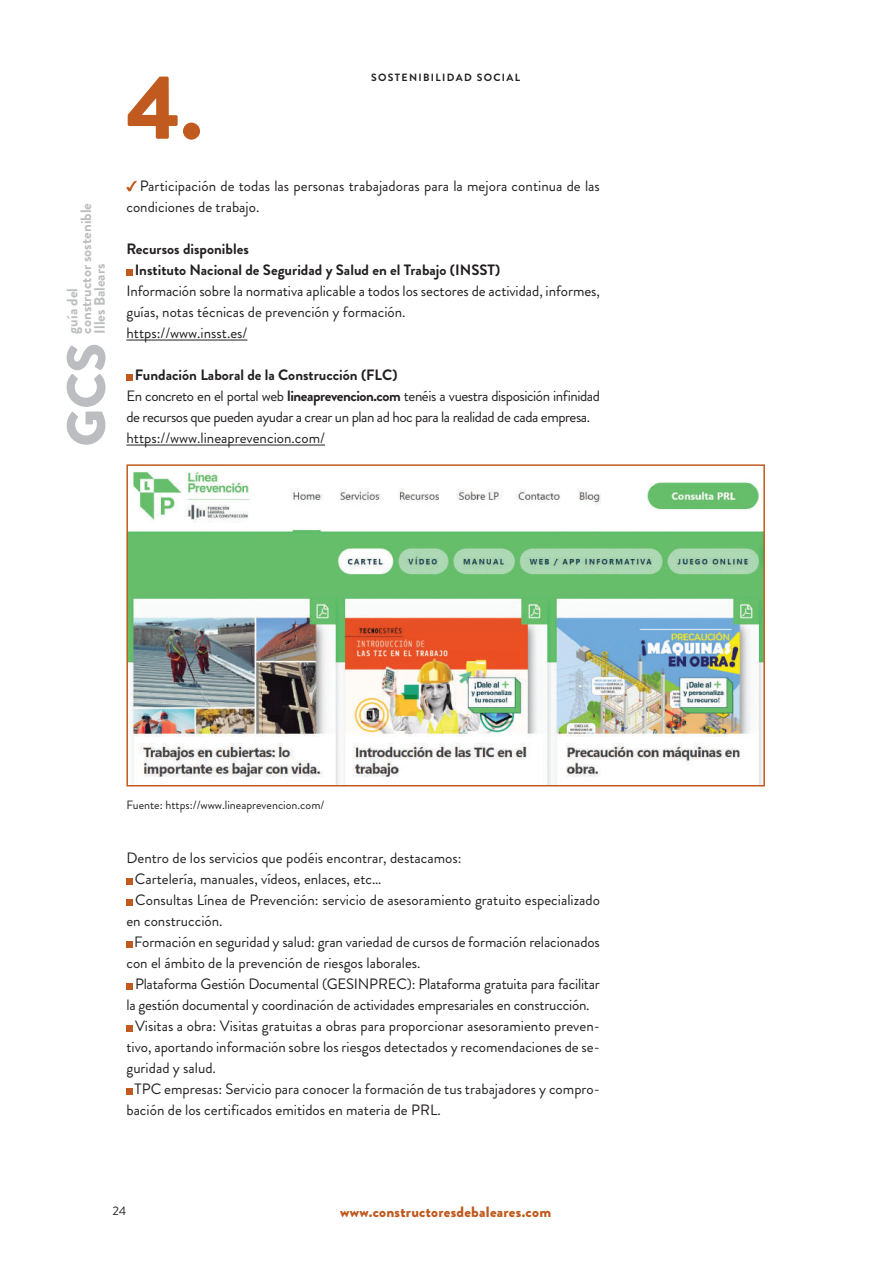
<style>
.page{position:relative;width:890px;height:1262px;background:#fff}
.page>*{position:absolute;margin:0;border:0;box-sizing:border-box;transform-origin:0 0}
.t1{font:900 90px "Brandon Grotesque";color:#c05a1e}
.t2{font:900 54px "Brandon Grotesque";color:#bcbdc0}
.t3{font:15px/21px "Brandon Grotesque";color:#231f20}
.t4{font:15px/21px "Brandon Grotesque";letter-spacing:-.03em;color:#231f20}
.t5{font:700 15px/21px "Brandon Grotesque";color:#231f20}
.t6{font:700 15px/13.5px "Brandon Grotesque";color:#bcbdc0}
.t7{font:900 15px "Brandon Grotesque";letter-spacing:.015em;color:#c05a1e}
.t8{font:12px "Brandon Grotesque";color:#231f20}
.t9{font:12px "Brandon Text";color:#231f20}
.t10{font:700 10.5px "Brandon Grotesque";letter-spacing:.125em;color:#231f20}
.s1{font-weight:700}
</style>
<div class="page">
<img style="left:129px;top:471px;width:632px;height:312px">
<div style="left:126px;top:464px;width:638px;height:322px;border:2px solid #c05a1e"></div>
<hr style="left:126px;top:340px;width:121px;height:1px;background:#231f20">
<hr style="left:126px;top:445px;width:199px;height:1px;background:#231f20">
<svg style="left:126px;top:181px;width:11px;height:10px"></svg>
<div style="left:126px;top:269px;width:7px;height:6px;background:#c05a1e"></div>
<div style="left:126px;top:374px;width:7px;height:6px;background:#c05a1e"></div>
<div style="left:126px;top:878px;width:7px;height:6px;background:#c05a1e"></div>
<div style="left:126px;top:899px;width:7px;height:6px;background:#c05a1e"></div>
<div style="left:126px;top:941px;width:7px;height:6px;background:#c05a1e"></div>
<div style="left:126px;top:983px;width:7px;height:6px;background:#c05a1e"></div>
<div style="left:126px;top:1025px;width:7px;height:6px;background:#c05a1e"></div>
<div style="left:126px;top:1088px;width:7px;height:6px;background:#c05a1e"></div>
<p class="t6" style="left:68px;top:334px;width:132px;rotate:-90deg">guía del<br>constructor sostenible<br>Illes Balears</p>
<h2 class="t2" style="left:67px;top:447px;width:105px;rotate:-90deg">GCS</h2>
<h1 class="t1" style="left:126px;top:76px;width:77px">4.</h1>
<p class="t10" style="left:371px;top:74px;width:150px">SOSTENIBILIDAD SOCIAL</p>
<p class="t3" style="left:126px;top:178px;width:475px;text-indent:13px">Participación de todas las personas trabajadoras para la mejora continua de las condiciones de trabajo.</p>
<p class="t5" style="left:135px;top:241px;width:367px;text-indent:-8px">Recursos disponibles<br>Instituto Nacional de Seguridad y Salud en el Trabajo (INSST)</p>
<p class="t3" style="left:126px;top:283px;width:475px">Información sobre la normativa aplicable a todos los sectores de actividad, informes, guías, notas técnicas de prevención y formación.<br>https://www.insst.es/</p>
<p class="t4" style="left:126px;top:367px;width:475px;text-indent:8px"><span class="s1">Fundación Laboral de la Construcción (FLC)<br></span>En concreto en el portal web <span class="s1">lineaprevencion.com</span> tenéis a vuestra disposición infinidad de recursos que pueden ayudar a crear un plan ad hoc para la realidad de cada empresa. https://www.lineaprevencion.com/</p>
<p class="t8" style="left:126px;top:800px;width:199px">Fuente: https://www.lineaprevencion.com/</p>
<p class="t3" style="left:126px;top:850px;width:336px">Dentro de los servicios que podéis encontrar, destacamos:</p>
<p class="t3" style="left:135px;top:871px;width:248px">Cartelería, manuales, vídeos, enlaces, etc…</p>
<p class="t3" style="left:135px;top:892px;width:466px">Consultas Línea de Prevención: servicio de asesoramiento gratuito especializado</p>
<p class="t3" style="left:126px;top:913px;width:98px">en construcción.</p>
<p class="t3" style="left:134px;top:934px;width:467px">Formación en seguridad y salud: gran variedad de cursos de formación relacionados</p>
<p class="t3" style="left:126px;top:955px;width:295px">con el ámbito de la prevención de riesgos laborales.</p>
<p class="t3" style="left:135px;top:976px;width:466px">Plataforma Gestión Documental (GESINPREC): Plataforma gratuita para facilitar</p>
<p class="t3" style="left:126px;top:997px;width:464px">la gestión documental y coordinación de actividades empresariales en construcción.</p>
<p class="t3" style="left:135px;top:1018px;width:466px">Visitas a obra: Visitas gratuitas a obras para proporcionar asesoramiento preven-</p>
<p class="t3" style="left:126px;top:1039px;width:475px">tivo, aportando información sobre los riesgos detectados y recomendaciones de se-</p>
<p class="t3" style="left:126px;top:1060px;width:91px">guridad y salud.</p>
<p class="t3" style="left:134px;top:1081px;width:466px">TPC empresas: Servicio para conocer la formación de tus trabajadores y compro-</p>
<p class="t3" style="left:126px;top:1102px;width:315px">bación de los certificados emitidos en materia de PRL.</p>
<p class="t9" style="left:112px;top:1207px;width:15px">24</p>
<p class="t7" style="left:340px;top:1207px;width:212px">www.constructoresdebaleares.com</p>
</div>
